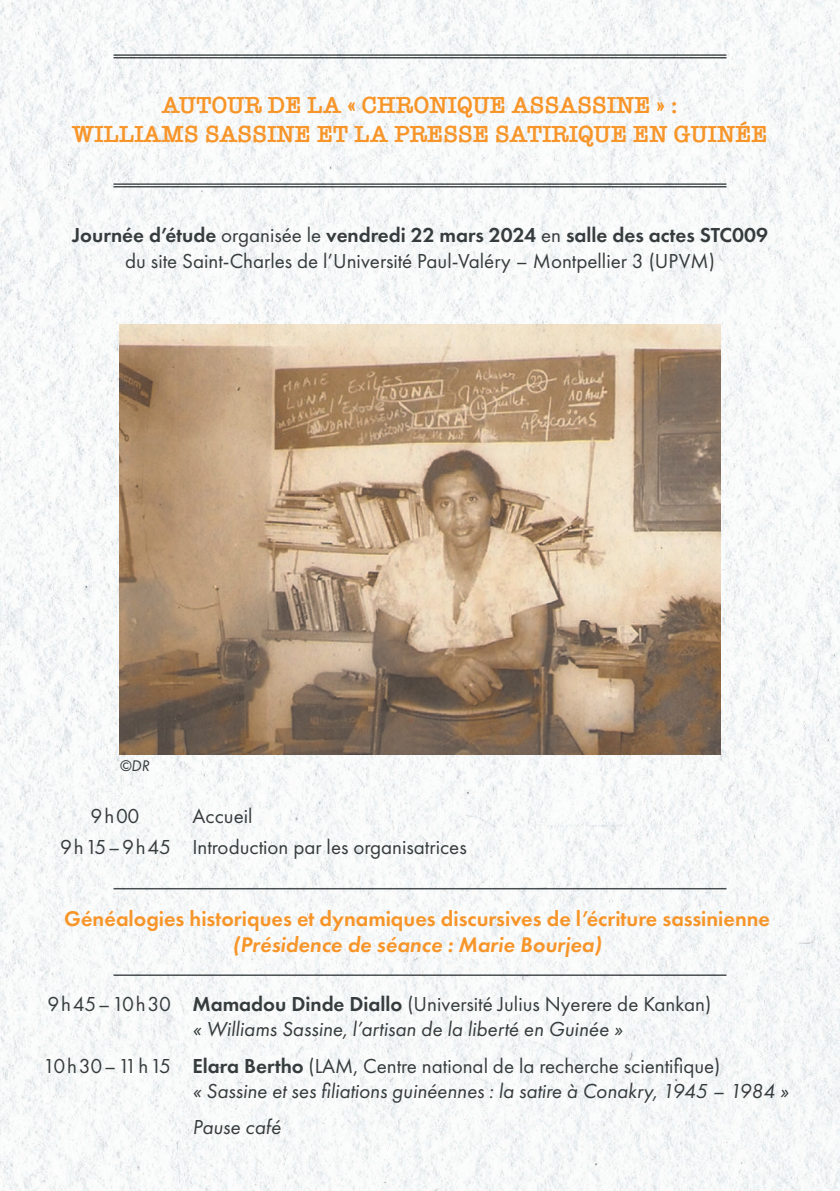
<style>
.page{position:relative;width:840px;height:1191px;background:#fff}
.page>*{position:absolute;margin:0;border:0;box-sizing:border-box;transform-origin:0 0}
.t1{font:600 24px/28.8px "American Typewriter";color:#f79529;text-align:center}
.t2{font:600 22px "Futura PT";color:#f79529}
.t3{font:italic 600 22px "Futura PT";color:#f79529}
.t4{font:italic 21px/25.2px "Futura PT";color:#363c3d}
.t5{font:21px/30.8px "Futura PT";color:#363c3d}
.t6{font:21px/30.8px "Futura PT";letter-spacing:.085em;color:#363c3d;text-align:center}
.t7{font:21px "Futura PT";letter-spacing:.03em;color:#363c3d}
.t8{font:italic 16px "Futura PT";color:#363c3d}
.s1{font-weight:600}
.s2{font-weight:600;font-style:normal}
.s3{font-style:normal}
</style>
<div class="page">
<img style="left:0;top:0;width:839px;height:1191px">
<hr style="left:113px;top:54px;width:613px;height:2px;background:#363c3d">
<hr style="left:113px;top:57px;width:613px;height:1px;background:#363c3d">
<hr style="left:113px;top:888px;width:613px;height:1px;background:#4b5052">
<hr style="left:113px;top:183px;width:613px;height:2px;background:#363c3d">
<hr style="left:113px;top:186px;width:613px;height:1px;background:#363c3d">
<hr style="left:113px;top:974px;width:613px;height:2px;background:#4b5052">
<img style="left:119px;top:324px;width:601px;height:430px">
<p class="t1" style="left:72px;top:90px;width:696px">AUTOUR DE LA « CHRONIQUE ASSASSINE » :<br>WILLIAMS SASSINE ET LA PRESSE SATIRIQUE EN GUINÉE</p>
<p class="t5" style="left:72px;top:223px;width:697px;line-height:25.2px;text-align:center"><span class="s1">Journée d’étude</span> organisée le <span class="s1">vendredi 22 mars 2024</span> en <span class="s1">salle des actes STC009 </span>du site Saint-Charles de l’Université Paul-Valéry – Montpellier 3 (UPVM)</p>
<p class="t8" style="left:119px;top:756px;width:32px">©DR</p>
<p class="t6" style="left:60px;top:800px;width:112px">9h00<br>9h15–9h45</p>
<p class="t5" style="left:192px;top:800px;width:276px">Accueil<br>Introduction par les organisatrices</p>
<p class="t2" style="left:64px;top:904px;width:707px">Généalogies historiques et dynamiques discursives de l’écriture sassinienne</p>
<p class="t3" style="left:232px;top:930px;width:370px">(Présidence de séance : Marie Bourjea)</p>
<p class="t6" style="left:47px;top:988px;width:125px">9h45–10h30</p>
<p class="t7" style="left:43px;top:1053px;width:129px">10h30–11h15</p>
<p class="t4" style="left:192px;top:991px;width:520px"><span class="s2">Mamadou Dinde Diallo</span> <span class="s3">(Université Julius Nyerere de Kankan) </span>« Williams Sassine, l’artisan de la liberté en Guinée »</p>
<p class="t4" style="left:192px;top:1053px;width:597px"><span class="s2">Elara Bertho</span> <span class="s3">(LAM, Centre national de la recherche scientifique)<br></span>« Sassine et ses filiations guinéennes : la satire à Conakry, 1945 – 1984 »</p>
<p class="t4" style="left:192px;top:1114px;width:90px">Pause café</p>
</div>
